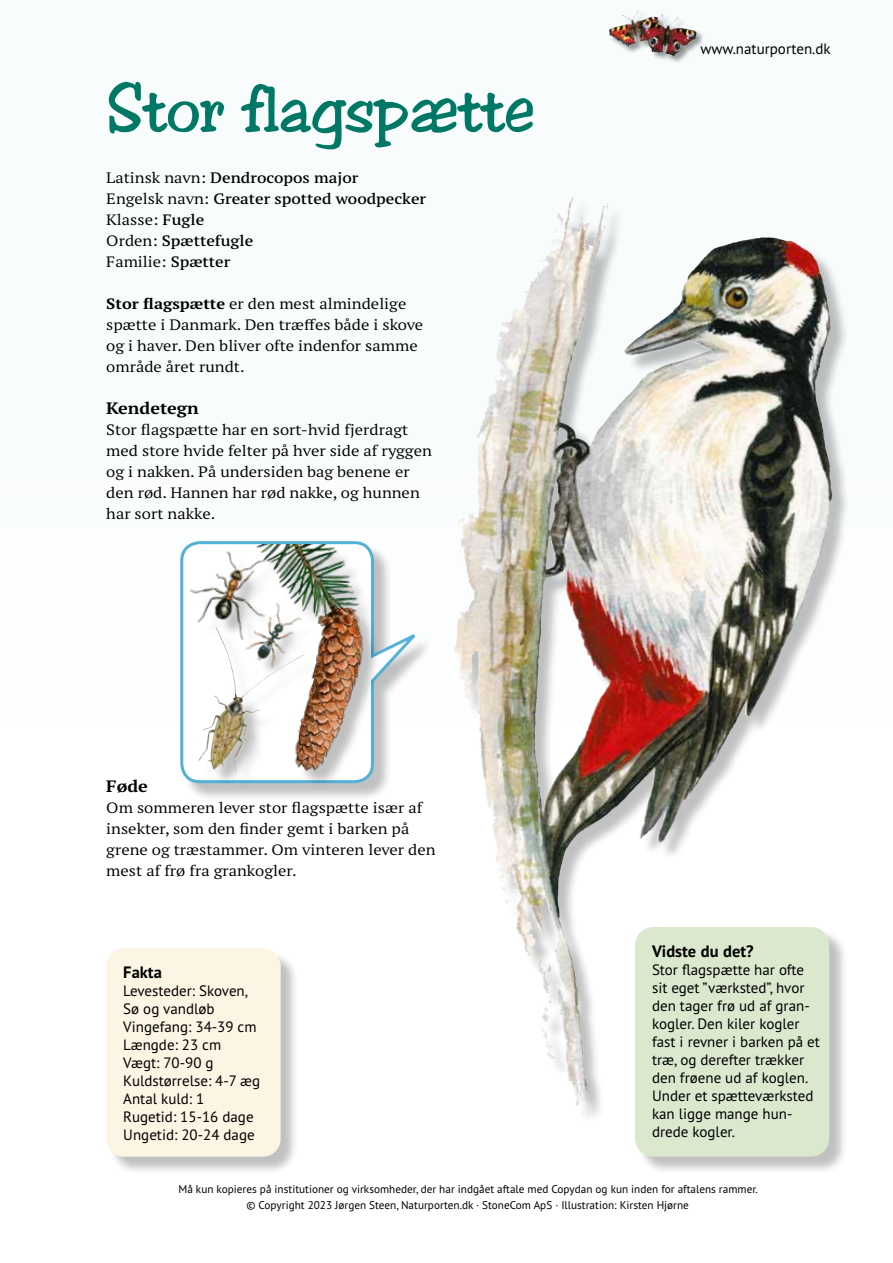
<style>
.page{position:relative;width:893px;height:1263px;background:#fafcfe}
.page>*{position:absolute;margin:0;border:0;box-sizing:border-box;transform-origin:0 0}
.t1{font:60px "Toledo";color:#007866}
.t2{font:700 16.5px "PT Sans Pro";color:#000}
.t3{font:700 expanded 16.5px "PT Serif Pro";color:#000}
.t4{font:expanded 15px/21px "PT Serif Pro";color:#000}
.t5{font:15px/18px "PT Sans Pro";color:#000}
.t6{font:600 expanded 15px/21px "PT Serif Pro";color:#000}
.t7{font:11.25px/16.5px "PT Sans Pro";color:#000;text-align:center}
.s1{font-weight:400}
.s2{font-weight:700}
</style>
<div class="page">
<div style="left:609px;top:11px;width:96px;height:54px;background:#000;opacity:.4"></div>
<img style="left:609px;top:11px;width:58px;height:42px">
<div style="left:457px;top:198px;width:394px;height:926px;background:#000;opacity:.25"></div>
<img style="left:546px;top:195px;width:28px;height:61px">
<div style="left:109px;top:951px;width:190px;height:224px;background:#000;opacity:.25"></div>
<div style="left:106px;top:948px;width:175px;height:209px;background:#fcf5e4;border-radius:18px"></div>
<div style="left:637px;top:929px;width:211px;height:246px;background:#000;opacity:.25"></div>
<div style="left:635px;top:927px;width:194px;height:230px;background:#dae8ce;border-radius:18px"></div>
<div style="left:183px;top:543px;width:250px;height:258px;background:#000;opacity:.25"></div>
<svg style="left:180px;top:541px;width:247px;height:244px"></svg>
<img style="left:180px;top:541px;width:105px;height:107px">
<div style="left:260px;top:546px;width:121px;height:242px;background:#000;opacity:.25"></div>
<img style="left:251px;top:544px;width:114px;height:228px">
<div style="left:201px;top:630px;width:121px;height:161px;background:#000;opacity:.25"></div>
<img style="left:215px;top:626px;width:12px;height:27px">
<h1 class="t1" style="left:106px;top:72px;width:430px">Stor flagspætte</h1>
<p class="t6" style="left:106px;top:166px;width:321px"><span class="s1">Latinsk navn:</span> Dendrocopos major<br><span class="s1">Engelsk navn:</span> Greater spotted woodpecker<br><span class="s1">Klasse:</span> Fugle<br><span class="s1">Orden:</span> Spættefugle<br><span class="s1">Familie:</span> Spætter</p>
<p class="t4" style="left:106px;top:292px;width:318px"><span class="s2">Stor flagspætte</span> er den mest almindelige spætte i Danmark. Den træffes både i skove og i haver. Den bliver ofte indenfor samme område året rundt.</p>
<p class="t3" style="left:106px;top:397px;width:94px">Kendetegn</p>
<p class="t4" style="left:106px;top:418px;width:327px">Stor flagspætte har en sort-hvid fjerdragt med store hvide felter på hver side af ryggen og i nakken. På undersiden bag benene er den rød. Hannen har rød nakke, og hunnen har sort nakke.</p>
<p class="t3" style="left:106px;top:775px;width:43px">Føde</p>
<p class="t4" style="left:106px;top:796px;width:331px">Om sommeren lever stor flagspætte især af insekter, som den finder gemt i barken på grene og træstammer. Om vinteren lever den mest af frø fra grankogler.</p>
<p class="t2" style="left:123px;top:961px;width:40px">Fakta</p>
<p class="t5" style="left:123px;top:981px;width:138px">Levesteder: Skoven,<br>Sø og vandløb<br>Vingefang: 34-39 cm<br>Længde: 23 cm<br>Vægt: 70-90 g<br>Kuldstørrelse: 4-7 æg<br>Antal kuld: 1<br>Rugetid: 15-16 dage<br>Ungetid: 20-24 dage</p>
<p class="t5" style="left:701px;top:39px;width:132px">www.naturporten.dk</p>
<p class="t2" style="left:652px;top:940px;width:103px">Vidste du det?</p>
<p class="t5" style="left:652px;top:960px;width:169px">Stor flagspætte har ofte sit eget ”værksted”, hvor den tager frø ud af gran&shy;kogler. Den kiler kogler fast i revner i barken på et træ, og derefter trækker den frøene ud af koglen.<br>Under et spætteværksted kan ligge mange hun&shy;drede kogler.</p>
<p class="t7" style="left:178px;top:1180px;width:581px">Må kun kopieres på institutioner og virksomheder, der har indgået aftale med Copydan og kun inden for aftalens rammer. © Copyright 2023 Jørgen Steen, Naturporten.dk · StoneCom ApS · Illustration: Kirsten Hjørne</p>
</div>
